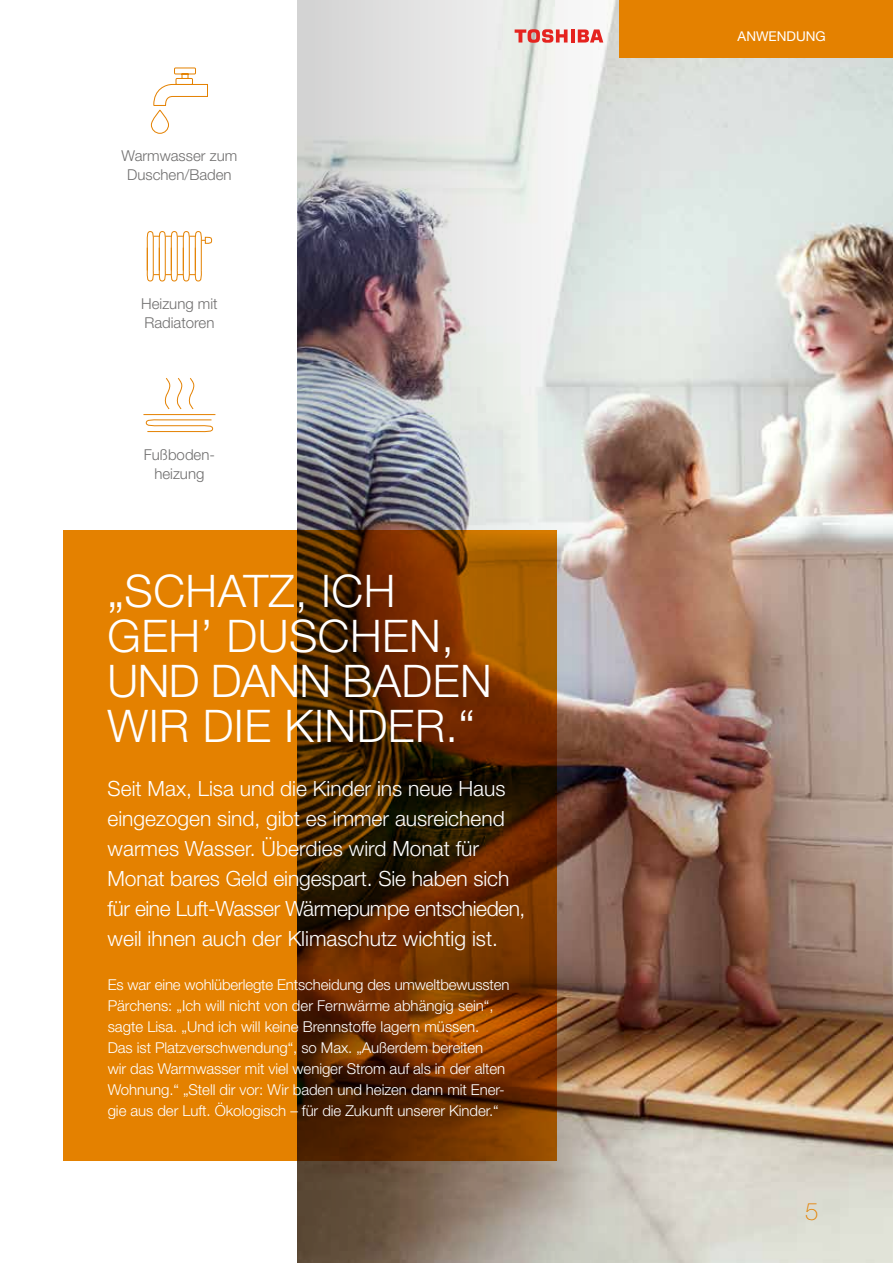
<style>
.page{position:relative;width:893px;height:1263px;background:#fff}
.page>*{position:absolute;margin:0;border:0;box-sizing:border-box;transform-origin:0 0}
.t1{font:300 45px/45px "Helvetica Neue LT Pro";letter-spacing:.01em;color:#fff}
.t2{font:100 24px "Helvetica Neue LT Pro";color:#e48100}
.t3{font:300 21px/30px "Helvetica Neue LT Pro";color:#fff}
.t4{font:300 15px/21px "Helvetica Neue LT Pro";letter-spacing:-.005em;color:#fff}
.t5{font:300 15px/18.8px "Helvetica Neue LT Pro";color:#706f6f;text-align:center}
.t6{font:13.5px "Helvetica Neue LT Pro";color:#fff}
</style>
<div class="page">
<img style="left:687px;top:58px;width:206px;height:1205px">
<div style="left:64px;top:531px;width:493px;height:630px;background:#e48100"></div>
<img style="left:298px;top:0;width:389px;height:1263px">
<svg style="left:164px;top:378px;width:31px;height:32px"></svg>
<hr style="left:143px;top:414px;width:72px;height:1px;background:#e48100">
<svg style="left:146px;top:419px;width:67px;height:13px"></svg>
<svg style="left:147px;top:231px;width:65px;height:51px"></svg>
<svg style="left:151px;top:67px;width:57px;height:67px"></svg>
<div style="left:619px;top:0;width:274px;height:58px;background:#e48100"></div>
<hr style="left:571px;top:29px;width:3px;height:14px;background:#e5231f">
<svg style="left:578px;top:29px;width:25px;height:14px"></svg>
<svg style="left:515px;top:29px;width:52px;height:14px"></svg>
<p class="t5" style="left:122px;top:146px;width:117px">Warmwasser zum<br>Duschen/Baden</p>
<p class="t5" style="left:141px;top:294px;width:78px;text-align:left">Heizung mit<br>Radiatoren</p>
<p class="t5" style="left:144px;top:445px;width:73px">Fußboden&shy;heizung</p>
<h1 class="t1" style="left:108px;top:568px;width:386px">„SCHATZ, ICH<br>GEH’ DUSCHEN,<br>UND DANN BADEN<br>WIR DIE KINDER.“</h1>
<p class="t3" style="left:108px;top:773px;width:419px">Seit Max, Lisa und die Kinder ins neue Haus eingezogen sind, gibt es immer ausreichend warmes Wasser. Überdies wird Monat für Monat bares Geld eingespart. Sie haben sich für eine Luft-Wasser Wärmepumpe entschieden, weil ihnen auch der Klimaschutz wichtig ist.</p>
<p class="t4" style="left:108px;top:974px;width:403px">Es war eine wohlüberlegte Entscheidung des umweltbewussten Pärchens: „Ich will nicht von der Fernwärme abhängig sein“, sagte Lisa. „Und ich will keine Brennstoffe lagern müssen.<br>Das ist Platzverschwendung“, so Max. „Außerdem bereiten<br>wir das Warmwasser mit viel weniger Strom auf als in der alten Wohnung.“ „Stell dir vor: Wir baden und heizen dann mit Ener&shy;gie aus der Luft. Ökologisch – für die Zukunft unserer Kinder.“</p>
<p class="t6" style="left:738px;top:28px;width:90px">ANWENDUNG</p>
<h2 class="t2" style="left:805px;top:1197px;width:15px">5</h2>
</div>
